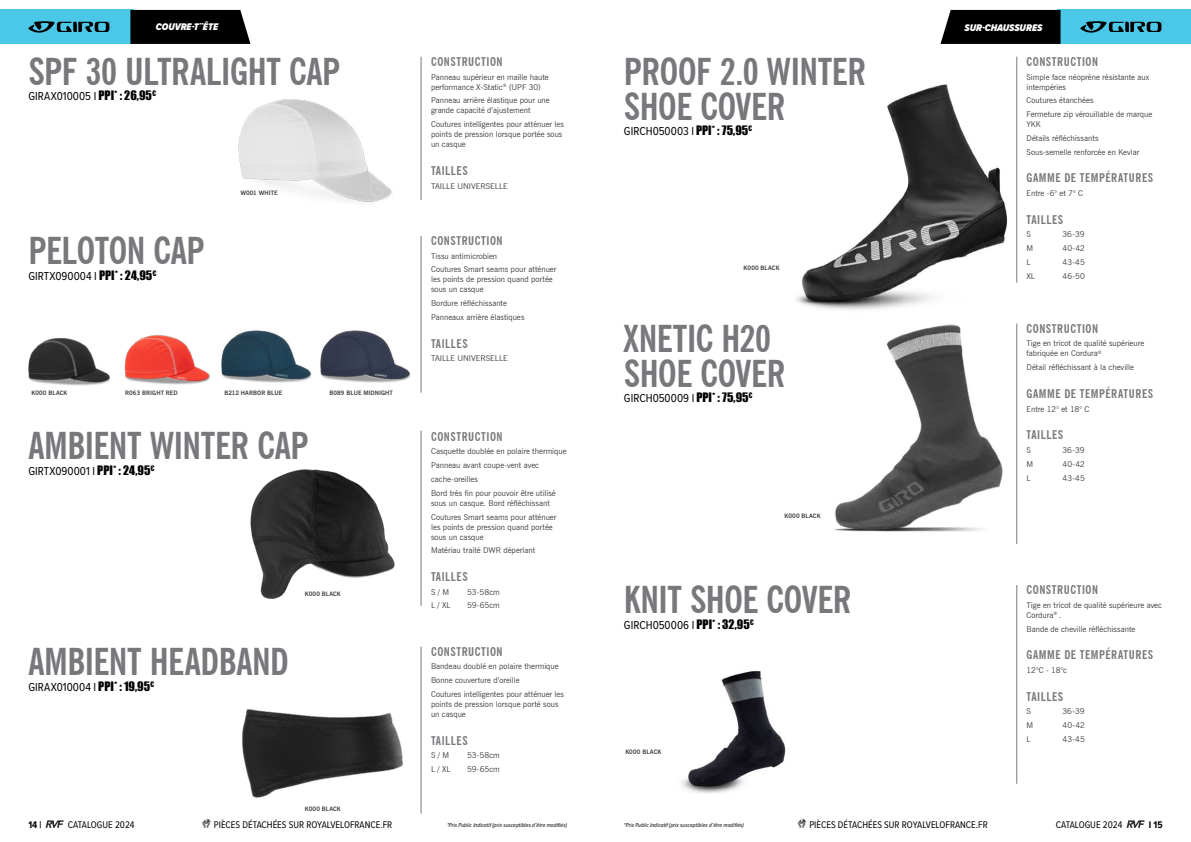
<style>
.page{position:relative;width:1191px;height:842px;background:#fff}
.page>*{position:absolute;margin:0;border:0;box-sizing:border-box;transform-origin:0 0}
.t1{font:700 condensed 37px/35px "News Gothic BT";letter-spacing:-.01em;color:#77787b}
.t2{font:700 condensed 12px "News Gothic BT";letter-spacing:.045em;color:#77787b}
.t3{font:12px "Proxima Nova Cond";letter-spacing:.005em;color:#000}
.t4{font:10px "Proxima Nova Cond";color:#000}
.t5{font:italic 900 10px "Proxima Nova Cond";color:#fff}
.t6{font:700 10px "Proxima Nova Cond";color:#000}
.t7{font:8px/13.8px "News Gothic BT";color:#3d3c3e}
.t8{font:700 6px "News Gothic BT";letter-spacing:.01em;color:#3d3c3e}
.t9{font:italic 6px "Proxima Nova Cond";color:#000}
.s1{font-family:"Impact"}
</style>
<div class="page">
<div style="left:1057px;top:10px;width:134px;height:34px;background:#4bc7e8"></div>
<div style="left:0;top:10px;width:133px;height:34px;background:#4bc7e8"></div>
<svg style="left:1080px;top:21px;width:83px;height:12px"></svg>
<svg style="left:28px;top:21px;width:83px;height:12px"></svg>
<svg style="left:202px;top:818px;width:9px;height:10px"></svg>
<svg style="left:46px;top:820px;width:18px;height:8px"></svg>
<svg style="left:797px;top:818px;width:10px;height:10px"></svg>
<svg style="left:1126px;top:820px;width:18px;height:8px"></svg>
<svg style="left:130px;top:10px;width:120px;height:34px;background:#0a0a0b"></svg>
<svg style="left:940px;top:10px;width:120px;height:34px;background:#0c0c0c"></svg>
<img style="left:834px;top:324px;width:169px;height:208px">
<hr style="left:1016px;top:324px;width:1px;height:220px;background:#77787b">
<img style="left:796px;top:58px;width:222px;height:252px">
<hr style="left:1016px;top:57px;width:1px;height:226px;background:#77787b">
<img style="left:681px;top:671px;width:105px;height:122px">
<hr style="left:1016px;top:585px;width:1px;height:199px;background:#77787b">
<img style="left:238px;top:99px;width:154px;height:104px">
<hr style="left:421px;top:57px;width:1px;height:143px;background:#77787b">
<img style="left:321px;top:326px;width:100px;height:66px">
<img style="left:28px;top:337px;width:82px;height:49px">
<img style="left:124px;top:335px;width:86px;height:50px">
<img style="left:221px;top:330px;width:100px;height:53px">
<hr style="left:421px;top:236px;width:1px;height:157px;background:#77787b">
<hr style="left:421px;top:431px;width:1px;height:175px;background:#77787b">
<img style="left:250px;top:469px;width:145px;height:130px">
<hr style="left:421px;top:646px;width:1px;height:168px;background:#77787b">
<img style="left:242px;top:693px;width:180px;height:112px">
<p class="t5" style="left:156px;top:20px;width:64px">COUVRE-T¨ÊTE</p>
<h1 class="t1" style="left:28px;top:54px;width:314px">SPF 30 ULTRALIGHT CAP</h1>
<h2 class="t3" style="left:28px;top:87px;width:129px">GIRAX010005 I <span class="s1">PPI* : 26,95</span><sup>€</sup></h2>
<h1 class="t1" style="left:28px;top:233px;width:178px">PELOTON CAP</h1>
<h2 class="t3" style="left:28px;top:267px;width:129px">GIRTX090004 I <span class="s1">PPI* : 24,95</span><sup>€</sup></h2>
<p class="t8" style="left:240px;top:189px;width:39px">W001 WHITE</p>
<p class="t8" style="left:31px;top:389px;width:38px">K000 BLACK</p>
<p class="t8" style="left:125px;top:389px;width:54px">R063 BRIGHT RED</p>
<p class="t8" style="left:224px;top:389px;width:60px">B212 HARBOR BLUE</p>
<p class="t8" style="left:329px;top:389px;width:65px">B089 BLUE MIDNIGHT</p>
<h1 class="t1" style="left:28px;top:428px;width:282px">AMBIENT WINTER CAP</h1>
<h2 class="t3" style="left:28px;top:462px;width:128px">GIRTX090001 I <span class="s1">PPI* : 24,95</span><sup>€</sup></h2>
<p class="t8" style="left:305px;top:590px;width:38px">K000 BLACK</p>
<h1 class="t1" style="left:28px;top:644px;width:262px">AMBIENT HEADBAND</h1>
<h2 class="t3" style="left:28px;top:678px;width:127px">GIRAX010004 I <span class="s1">PPI* : 19,95</span><sup>€</sup></h2>
<p class="t8" style="left:305px;top:806px;width:38px">K000 BLACK</p>
<h2 class="t2" style="left:431px;top:54px;width:73px">CONSTRUCTION</h2>
<p class="t7" style="left:431px;top:72px;width:119px;line-height:10px">Panneau supérieur en maille haute performance X-Static<sup>®</sup> (UPF 30)</p>
<p class="t7" style="left:431px;top:95px;width:120px;line-height:10px">Panneau arrière élastique pour une grande capacité d’ajustement</p>
<p class="t7" style="left:431px;top:119px;width:135px;line-height:10px">Coutures intelligentes pour atténuer les points de pression lorsque portée sous un casque</p>
<h2 class="t2" style="left:431px;top:163px;width:38px">TAILLES</h2>
<p class="t7" style="left:431px;top:179px;width:78px">TAILLE UNIVERSELLE</p>
<h2 class="t2" style="left:431px;top:233px;width:73px">CONSTRUCTION</h2>
<p class="t7" style="left:431px;top:249px;width:127px">Tissu antimicrobien<br>Coutures Smart seams pour atténuer</p>
<p class="t7" style="left:431px;top:275px;width:123px;line-height:10px">les points de pression quand portée sous un casque</p>
<p class="t7" style="left:431px;top:296px;width:95px">Bordure réfléchissante<br>Panneaux arrière élastiques</p>
<h2 class="t2" style="left:431px;top:336px;width:38px">TAILLES</h2>
<p class="t7" style="left:431px;top:352px;width:78px">TAILLE UNIVERSELLE</p>
<h2 class="t2" style="left:431px;top:429px;width:73px">CONSTRUCTION</h2>
<p class="t7" style="left:431px;top:445px;width:137px">Casquette doublée en polaire thermique<br>Panneau avant coupe-vent avec cache-oreilles<br>Bord très fin pour pouvoir être utilisé</p>
<p class="t7" style="left:431px;top:496px;width:127px">sous un casque. Bord réfléchissant<br>Coutures Smart seams pour atténuer</p>
<p class="t7" style="left:431px;top:522px;width:123px;line-height:10px">les points de pression quand portée sous un casque</p>
<p class="t7" style="left:431px;top:543px;width:106px">Matériau traité DWR déperlant</p>
<h2 class="t2" style="left:431px;top:569px;width:38px">TAILLES</h2>
<p class="t7" style="left:431px;top:585px;width:20px">S / M</p>
<p class="t7" style="left:467px;top:585px;width:34px">53-58cm</p>
<p class="t7" style="left:431px;top:599px;width:21px">L / XL</p>
<p class="t7" style="left:467px;top:599px;width:34px">59-65cm</p>
<h2 class="t2" style="left:431px;top:644px;width:73px">CONSTRUCTION</h2>
<p class="t7" style="left:431px;top:660px;width:135px">Bandeau doublé en polaire thermique<br>Bonne couverture d’oreille<br>Coutures intelligentes pour atténuer les</p>
<p class="t7" style="left:431px;top:699px;width:129px;line-height:10px">points de pression lorsque porté sous un casque</p>
<h2 class="t2" style="left:431px;top:733px;width:38px">TAILLES</h2>
<p class="t7" style="left:431px;top:748px;width:20px">S / M</p>
<p class="t7" style="left:467px;top:748px;width:34px">53-58cm</p>
<p class="t7" style="left:431px;top:762px;width:21px">L / XL</p>
<p class="t7" style="left:467px;top:762px;width:34px">59-65cm</p>
<h1 class="t1" style="left:624px;top:54px;width:244px">PROOF 2.0 WINTER<br>SHOE COVER</h1>
<h2 class="t3" style="left:624px;top:122px;width:130px">GIRCH050003 I <span class="s1">PPI* : 75,95</span><sup>€</sup></h2>
<p class="t8" style="left:743px;top:265px;width:38px">K000 BLACK</p>
<h1 class="t1" style="left:624px;top:321px;width:163px">XNETIC H20<br>SHOE COVER</h1>
<h2 class="t3" style="left:624px;top:389px;width:130px">GIRCH050009 I <span class="s1">PPI* : 75,95</span><sup>€</sup></h2>
<p class="t8" style="left:784px;top:512px;width:38px">K000 BLACK</p>
<h1 class="t1" style="left:624px;top:582px;width:229px">KNIT SHOE COVER</h1>
<h2 class="t3" style="left:624px;top:616px;width:131px">GIRCH050006 I <span class="s1">PPI* : 32,95</span><sup>€</sup></h2>
<p class="t8" style="left:625px;top:748px;width:38px">K000 BLACK</p>
<p class="t5" style="left:964px;top:20px;width:79px">SUR-CHAUSSURES</p>
<h2 class="t2" style="left:1026px;top:54px;width:73px">CONSTRUCTION</h2>
<p class="t7" style="left:1026px;top:72px;width:124px;line-height:10px">Simple face néoprène résistante aux intempéries</p>
<p class="t7" style="left:1026px;top:94px;width:127px">Coutures étanchées<br>Fermeture zip vérouillable de marque</p>
<p class="t7" style="left:1026px;top:117px;width:114px">YKK<br>Détails réfléchissants<br>Sous-semelle renforcée en Kevlar</p>
<h2 class="t2" style="left:1026px;top:171px;width:128px">GAMME DE TEMPÉRATURES</h2>
<p class="t7" style="left:1026px;top:186px;width:58px">Entre -6° et 7° C</p>
<h2 class="t2" style="left:1026px;top:212px;width:38px">TAILLES</h2>
<p class="t7" style="left:1026px;top:228px;width:6px">S</p>
<p class="t7" style="left:1062px;top:228px;width:24px">36-39</p>
<p class="t7" style="left:1026px;top:241px;width:8px">M</p>
<p class="t7" style="left:1062px;top:241px;width:24px">40-42</p>
<p class="t7" style="left:1026px;top:255px;width:6px">L</p>
<p class="t7" style="left:1062px;top:255px;width:24px">43-45</p>
<p class="t7" style="left:1026px;top:269px;width:10px">XL</p>
<p class="t7" style="left:1062px;top:269px;width:24px">46-50</p>
<h2 class="t2" style="left:1026px;top:321px;width:73px">CONSTRUCTION</h2>
<p class="t7" style="left:1026px;top:339px;width:119px;line-height:10px">Tige en tricot de qualité supérieure fabriquée en Cordura<sup>®</sup></p>
<p class="t7" style="left:1026px;top:360px;width:109px">Détail réfléchissant à la cheville</p>
<h2 class="t2" style="left:1026px;top:386px;width:128px">GAMME DE TEMPÉRATURES</h2>
<p class="t7" style="left:1026px;top:402px;width:64px">Entre 12° et 18° C</p>
<h2 class="t2" style="left:1026px;top:427px;width:38px">TAILLES</h2>
<p class="t7" style="left:1026px;top:443px;width:6px">S</p>
<p class="t7" style="left:1062px;top:443px;width:24px">36-39</p>
<p class="t7" style="left:1026px;top:457px;width:8px">M</p>
<p class="t7" style="left:1062px;top:457px;width:24px">40-42</p>
<p class="t7" style="left:1026px;top:471px;width:6px">L</p>
<p class="t7" style="left:1062px;top:471px;width:24px">43-45</p>
<h2 class="t2" style="left:1026px;top:582px;width:73px">CONSTRUCTION</h2>
<p class="t7" style="left:1026px;top:600px;width:137px;line-height:10px">Tige en tricot de qualité supérieure avec<br>Cordura<sup>®</sup> .</p>
<p class="t7" style="left:1026px;top:622px;width:110px">Bande de cheville réfléchissante</p>
<h2 class="t2" style="left:1026px;top:648px;width:128px">GAMME DE TEMPÉRATURES</h2>
<p class="t7" style="left:1026px;top:663px;width:42px">12°C - 18°c</p>
<h2 class="t2" style="left:1026px;top:689px;width:38px">TAILLES</h2>
<p class="t7" style="left:1026px;top:705px;width:6px">S</p>
<p class="t7" style="left:1062px;top:705px;width:24px">36-39</p>
<p class="t7" style="left:1026px;top:718px;width:8px">M</p>
<p class="t7" style="left:1062px;top:718px;width:24px">40-42</p>
<p class="t7" style="left:1026px;top:732px;width:6px">L</p>
<p class="t7" style="left:1062px;top:732px;width:24px">43-45</p>
<p class="t6" style="left:28px;top:817px;width:15px">14 |</p>
<p class="t4" style="left:68px;top:817px;width:68px">CATALOGUE 2024</p>
<p class="t4" style="left:214px;top:817px;width:180px">PIÈCES DÉTACHÉES SUR ROYALVELOFRANCE.FR</p>
<p class="t9" style="left:447px;top:820px;width:122px">*Prix Public Indicatif (prix susceptibles d’être modifiés)</p>
<p class="t9" style="left:624px;top:820px;width:122px">*Prix Public Indicatif (prix susceptibles d’être modifiés)</p>
<p class="t4" style="left:809px;top:817px;width:180px">PIÈCES DÉTACHÉES SUR ROYALVELOFRANCE.FR</p>
<p class="t4" style="left:1055px;top:817px;width:68px">CATALOGUE 2024</p>
<p class="t6" style="left:1149px;top:817px;width:15px">I 15</p>
</div>
